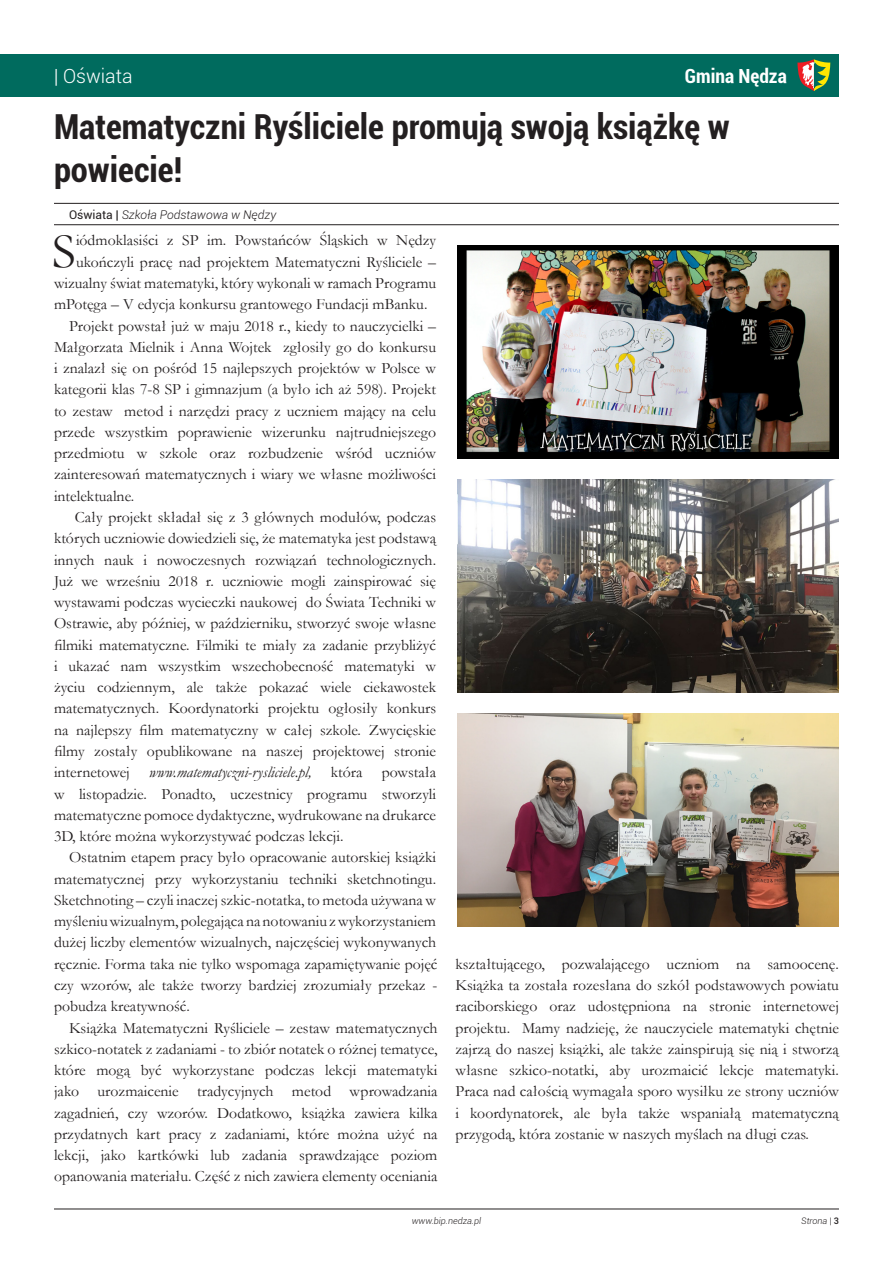
<style>
.page{position:relative;width:893px;height:1263px;background:#fff}
.page>*{position:absolute;margin:0;border:0;box-sizing:border-box;transform-origin:0 0}
.News_Body_Dropcap{font:49.8px "Garamond";color:#231f20}
.News_Title{font:700 condensed 34.5px/42.6px "Roboto";color:#231f20}
.t1{font:700 condensed 19.5px "Roboto";color:#fff}
.t2{font:300 19.5px "Roboto";color:#fff}
.News_Body{font:15.75px/21.3px "Garamond";color:#231f20;text-align:justify}
.News_Body_Dropcap-2{font:15.75px "Garamond";color:#231f20}
.News_Info_Bold{font:italic 300 12px "Roboto";color:#231f20}
.t3{font:italic 300 9px "Roboto";color:#231f20}
.s1{font-weight:400;font-style:normal}
.s2{font-style:italic}
.s3{font-style:normal}
.s4{font-weight:500;font-style:normal}
</style>
<div class="page">
<div style="left:0;top:54px;width:839px;height:43px;background:#006b5e"></div>
<svg style="left:797px;top:59px;width:33px;height:31px"></svg>
<hr style="left:54px;top:1209px;width:785px;height:1px;background:#231f20">
<hr style="left:54px;top:203px;width:785px;height:1px;background:#231f20">
<hr style="left:54px;top:224px;width:785px;height:1px;background:#231f20">
<img style="left:457px;top:245px;width:382px;height:213px">
<img style="left:457px;top:479px;width:382px;height:213px">
<img style="left:457px;top:713px;width:382px;height:213px">
<p class="t2" style="left:54px;top:62px;width:80px">| Oświata</p>
<p class="t1" style="left:685px;top:62px;width:103px">Gmina Nędza</p>
<p class="News_Title" style="left:54px;top:104px;width:677px">Matematyczni Ryśliciele promują swoją książkę w powiecie!</p>
<p class="News_Info_Bold" style="left:69px;top:206px;width:209px"><span class="s1">Oświata |</span> Szkoła Podstawowa w Nędzy</p>
<p class="News_Body_Dropcap" style="left:52px;top:218px;width:25px">S</p>
<p class="News_Body_Dropcap-2" style="left:76px;top:230px;width:362px">iódmoklasiści z SP im. Powstańców Śląskich w Nędzy</p>
<p class="News_Body_Dropcap-2" style="left:76px;top:251px;width:362px">ukończyli pracę nad projektem Matematyczni Ryśliciele –</p>
<p class="News_Body_Dropcap-2" style="left:54px;top:272px;width:384px">wizualny świat matematyki, który wykonali w ramach Programu</p>
<p class="News_Body_Dropcap-2" style="left:54px;top:294px;width:375px">mPotęga – V edycja konkursu grantowego Fundacji mBanku.</p>
<p class="News_Body" style="left:54px;top:315px;width:384px;text-indent:15px">Projekt powstał już w maju 2018 r., kiedy to nauczycielki – Małgorzata Mielnik i Anna Wojtek zgłosiły go do konkursu i znalazł się on pośród 15 najlepszych projektów w Polsce w kategorii klas 7-8 SP i gimnazjum (a było ich aż 598). Projekt to zestaw metod i narzędzi pracy z uczniem mający na celu przede wszystkim poprawienie wizerunku najtrudniejszego przedmiotu w szkole oraz rozbudzenie wśród uczniów zainteresowań matematycznych i wiary we własne możliwości intelektualne.</p>
<p class="News_Body" style="left:54px;top:506px;width:384px;text-indent:21px">Cały projekt składał się z 3 głównych modułów, podczas których uczniowie dowiedzieli się, że matematyka jest podstawą innych nauk i nowoczesnych rozwiązań technologicznych.<br>Już we wrześniu 2018 r. uczniowie mogli zainspirować się wystawami podczas wycieczki naukowej do Świata Techniki w Ostrawie, aby później, w październiku, stworzyć swoje własne filmiki matematyczne. Filmiki te miały za zadanie przybliżyć i ukazać nam wszystkim wszechobecność matematyki w życiu codziennym, ale także pokazać wiele ciekawostek matematycznych. Koordynatorki projektu ogłosiły konkurs na najlepszy film matematyczny w całej szkole. Zwycięskie filmy zostały opublikowane na naszej projektowej stronie internetowej <span class="s2">www.matematyczni-rysliciele.pl,</span> która powstała w listopadzie. Ponadto, uczestnicy programu stworzyli matematyczne pomoce dydaktyczne, wydrukowane na drukarce 3D, które można wykorzystywać podczas lekcji.</p>
<p class="News_Body" style="left:54px;top:846px;width:385px;text-indent:15px">Ostatnim etapem pracy było opracowanie autorskiej książki matematycznej przy wykorzystaniu techniki sketchnotingu.<br>Sketchnoting – czyli inaczej szkic-notatka, to metoda używana w myśleniu wizualnym, polegająca na notowaniu z wykorzystaniem dużej liczby elementów wizualnych, najczęściej wykonywanych ręcznie. Forma taka nie tylko wspomaga zapamiętywanie pojęć czy wzorów, ale także tworzy bardziej zrozumiały przekaz - pobudza kreatywność.</p>
<p class="News_Body" style="left:54px;top:1016px;width:385px;text-indent:15px">Książka Matematyczni Ryśliciele – zestaw matematycznych szkico-notatek z zadaniami - to zbiór notatek o różnej tematyce, które mogą być wykorzystane podczas lekcji matematyki jako urozmaicenie tradycyjnych metod wprowadzania zagadnień, czy wzorów. Dodatkowo, książka zawiera kilka przydatnych kart pracy z zadaniami, które można użyć na lekcji, jako kartkówki lub zadania sprawdzające poziom opanowania materiału. Część z nich zawiera elementy oceniania</p>
<p class="News_Body" style="left:455px;top:953px;width:385px">kształtującego, pozwalającego uczniom na samoocenę.<br>Książka ta została rozesłana do szkół podstawowych powiatu raciborskiego oraz udostępniona na stronie internetowej projektu. Mamy nadzieję, że nauczyciele matematyki chętnie zajrzą do naszej książki, ale także zainspirują się nią i stworzą własne szkico-notatki, aby urozmaicić lekcje matematyki.<br>Praca nad całością wymagała sporo wysiłku ze strony uczniów i koordynatorek, ale była także wspaniałą matematyczną przygodą, która zostanie w naszych myślach na długi czas.</p>
<p class="t3" style="left:412px;top:1214px;width:71px">www.bip.nedza.pl</p>
<p class="t3" style="left:801px;top:1214px;width:39px">Strona <span class="s3">|</span> <span class="s4">3</span></p>
</div>
